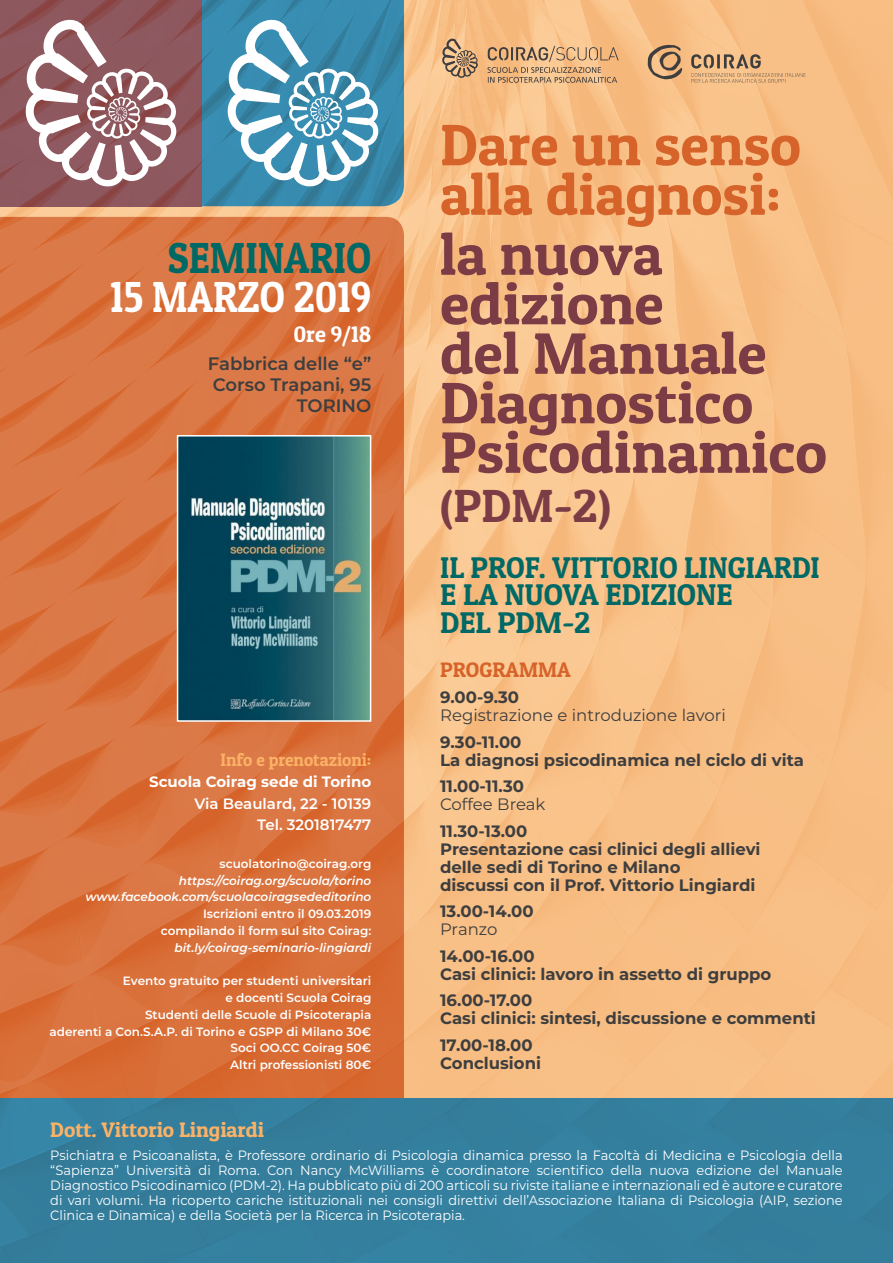
<style>
.page{position:relative;width:893px;height:1263px;background:#fff}
.page>*{position:absolute;margin:0;border:0;box-sizing:border-box;transform-origin:0 0}
.t1{font:58.5px/49.5px "Patua One";color:#7b3c45}
.t2{font:58.5px/49.5px "Patua One";color:#d66329}
.t3{font:46.5px "Patua One";color:#7b3c45}
.t4{font:43.5px "Patua One";color:#fff;scale:.9 1}
.t5{font:43.5px "Patua One";color:#006965;scale:.9 1}
.t6{font:30px/27.3px "Patua One";color:#006965}
.t7{font:22.5px "Patua One";color:#fff}
.t8{font:21px "Patua One";color:#fbb266}
.t9{font:21px "Patua One";color:#d66329}
.t10{font:600 18px/21px "Montserrat";color:#3e3e3f;text-align:right}
.t11{font:18px "Patua One";color:#fbb266}
.t12{font:700 16.5px/18px "Montserrat";color:#3e3e3f}
.t13{font:16.5px "Montserrat";color:#3e3e3f}
.t14{font:600 15px/21.3px "Montserrat";color:#fff;text-align:right}
.t15{font:700 15px "Montserrat";color:#fff}
.t16{font:13.5px/15px "Montserrat";color:#fff;text-align:justify;scale:.96 1}
.t17{font:600 12px/16.8px "Montserrat";color:#fff;text-align:right}
.t18{font:italic 600 12px/16.8px "Montserrat";color:#fff;text-align:right}
</style>
<div class="page">
<img style="left:0;top:0;width:893px;height:1263px">
<svg style="left:442px;top:38px;width:36px;height:40px"></svg>
<svg style="left:487px;top:46px;width:132px;height:37px;background:#d3a679"></svg>
<svg style="left:648px;top:45px;width:34px;height:34px"></svg>
<svg style="left:691px;top:54px;width:115px;height:29px;background:#d7aa7c"></svg>
<img style="left:180px;top:438px;width:188px;height:281px">
<div style="left:177px;top:435px;width:194px;height:287px;border:2px solid #fff"></div>
<svg style="left:26px;top:19px;width:150px;height:167px"></svg>
<svg style="left:202px;top:0;width:202px;height:206px;background:#599dba"></svg>
<h3 class="t5" style="left:168px;top:231px;width:228px">SEMINARIO</h3>
<h3 class="t4" style="left:110px;top:270px;width:292px">15 MARZO 2019</h3>
<h3 class="t7" style="left:293px;top:320px;width:80px">0re 9/18</h3>
<h3 class="t10" style="left:208px;top:353px;width:165px">Fabbrica delle “e”<br>Corso Trapani, 95<br>TORINO</h3>
<h3 class="t11" style="left:221px;top:749px;width:152px">Info e prenotazioni:</h3>
<p class="t15" style="left:149px;top:771px;width:224px">Scuola Coirag sede di Torino</p>
<p class="t14" style="left:194px;top:792px;width:178px">Via Beaulard, 22 - 10139<br>Tel. 3201817477</p>
<p class="t17" style="left:220px;top:855px;width:153px">scuolatorino@coirag.org</p>
<p class="t18" style="left:86px;top:871px;width:287px">https://coirag.org/scuola/torino www.facebook.com/scuolacoiragsededitorino</p>
<p class="t17" style="left:161px;top:905px;width:212px">Iscrizioni entro il 09.03.2019 compilando il form sul sito Coirag:</p>
<p class="t18" style="left:175px;top:938px;width:198px">bit.ly/coirag-seminario-lingiardi</p>
<p class="t17" style="left:50px;top:972px;width:323px">Evento gratuito per studenti universitari<br>e docenti Scuola Coirag<br>Studenti delle Scuole di Psicoterapia<br>aderenti a Con.S.A.P. di Torino e GSPP di Milano 30€ Soci OO.CC Coirag 50€<br>Altri professionisti 80€</p>
<h1 class="t2" style="left:440px;top:119px;width:362px">Dare un senso alla diagnosi:</h1>
<h1 class="t1" style="left:440px;top:229px;width:389px">la nuova edizione<br>del Manuale<br>Diagnostico<br>Psicodinamico</h1>
<h2 class="t3" style="left:440px;top:477px;width:172px">(PDM-2)</h2>
<h3 class="t6" style="left:440px;top:554px;width:381px">IL PROF. VITTORIO LINGIARDI<br>E LA NUOVA EDIZIONE<br>DEL PDM-2</h3>
<h3 class="t9" style="left:440px;top:656px;width:132px">PROGRAMMA</h3>
<p class="t12" style="left:440px;top:687px;width:81px">9.00-9.30</p>
<p class="t13" style="left:440px;top:704px;width:287px">Registrazione e introduzione lavori</p>
<p class="t12" style="left:440px;top:732px;width:365px">9.30-11.00<br>La diagnosi psicodinamica nel ciclo di vita</p>
<p class="t12" style="left:440px;top:776px;width:85px">11.00-11.30</p>
<p class="t13" style="left:440px;top:793px;width:107px">Coffee Break</p>
<p class="t12" style="left:440px;top:821px;width:322px">11.30-13.00<br>Presentazione casi clinici degli allievi delle sedi di Torino e Milano<br>discussi con il Prof. Vittorio Lingiardi</p>
<p class="t12" style="left:440px;top:901px;width:95px">13.00-14.00</p>
<p class="t13" style="left:440px;top:918px;width:59px">Pranzo</p>
<p class="t12" style="left:440px;top:946px;width:333px">14.00-16.00<br>Casi clinici: lavoro in assetto di gruppo</p>
<p class="t12" style="left:440px;top:990px;width:377px">16.00-17.00<br>Casi clinici: sintesi, discussione e commenti</p>
<p class="t12" style="left:440px;top:1035px;width:102px">17.00-18.00<br>Conclusioni</p>
<h3 class="t8" style="left:50px;top:1117px;width:215px">Dott. Vittorio Lingiardi</h3>
<p class="t16" style="left:50px;top:1147px;width:827px">Psichiatra e Psicoanalista, è Professore ordinario di Psicologia dinamica presso la Facoltà di Medicina e Psicologia della “Sapienza” Università di Roma. Con Nancy McWilliams è coordinatore scientifico della nuova edizione del Manuale Diagnostico Psicodinamico (PDM-2). Ha pubblicato più di 200 articoli su riviste italiane e internazionali ed è autore e curatore di vari volumi. Ha ricoperto cariche istituzionali nei consigli direttivi dell’Associazione Italiana di Psicologia (AIP, sezione Clinica e Dinamica) e della Società per la Ricerca in Psicoterapia.</p>
</div>
